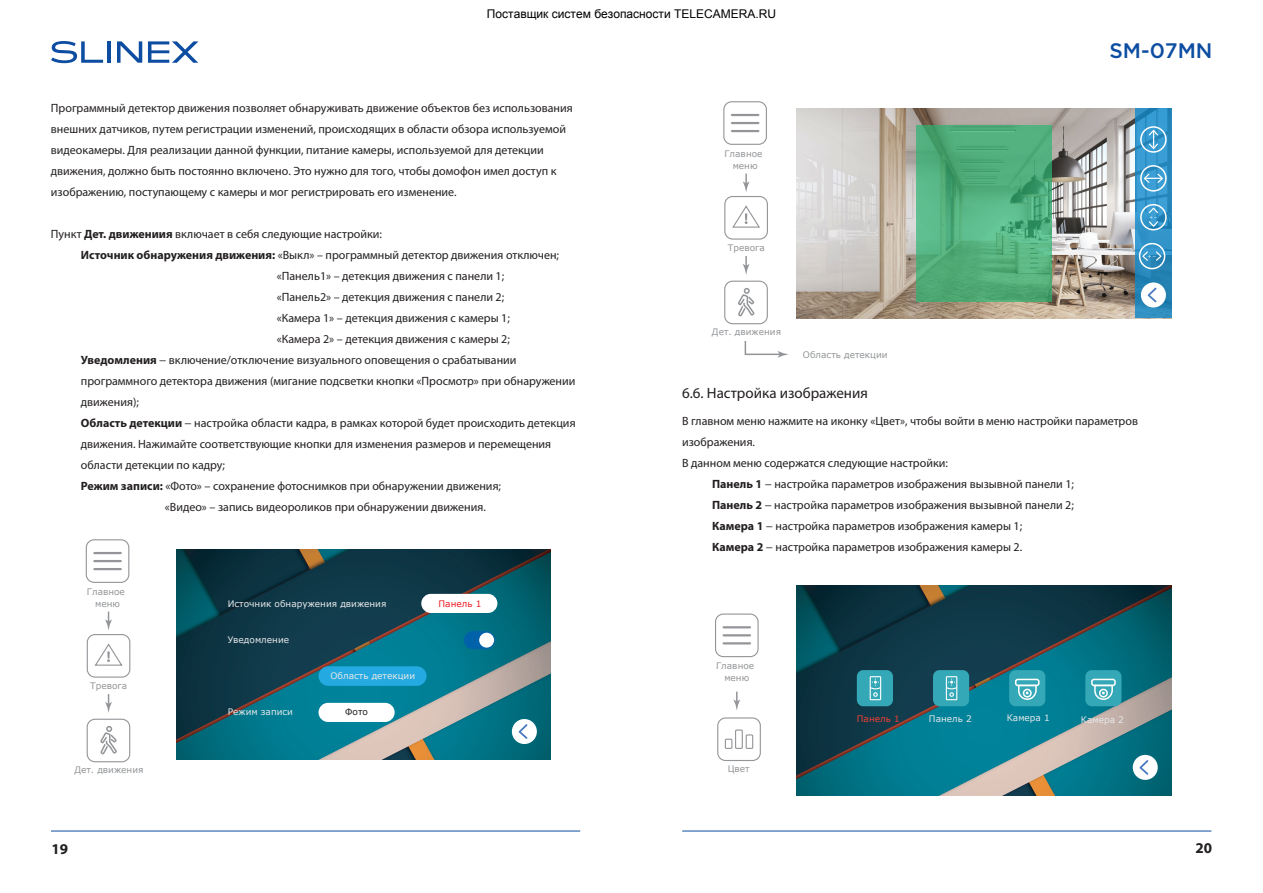
<style>
.page{position:relative;width:1263px;height:893px;background:#fff}
.page>*{position:absolute;margin:0;border:0;box-sizing:border-box;transform-origin:0 0}
.t1{font:500 21px "Gotham Pro";color:#0d4da1}
.t2{font:15px "Myriad Pro";color:#231f20}
.t3{font:700 15px "Myriad Pro";color:#231f20}
.t4{font:12px/21px "Myriad Pro";color:#231f20}
.t5{font:9px/12px "Verdana";color:#939598;text-align:center}
.t6{font:9px "Verdana";color:#e6e7e9}
.t7{font:9px "Verdana";color:#ee1d23}
.t8{font:9px "Verdana";color:#ee3e35}
.t9{font:9px "Verdana";color:#231f20}
.t10{font:6px "Myriad Pro";color:#fff}
.s1{font-weight:700}
</style>
<div class="page">
<div style="left:715px;top:613px;width:44px;height:44px;border:1px solid #939598;border-radius:8px"></div>
<hr style="left:724px;top:626px;width:26px;height:2px;background:#939598">
<hr style="left:724px;top:634px;width:26px;height:2px;background:#939598">
<hr style="left:724px;top:642px;width:26px;height:2px;background:#939598">
<svg style="left:733px;top:692px;width:7px;height:18px"></svg>
<div style="left:717px;top:717px;width:44px;height:44px;border:1px solid #939598;border-radius:8px"></div>
<svg style="left:745px;top:342px;width:1px;height:12px"></svg>
<hr style="left:745px;top:354px;width:36px;height:1px;background:#939598">
<svg style="left:778px;top:351px;width:11px;height:7px"></svg>
<svg style="left:51px;top:41px;width:52px;height:22px"></svg>
<hr style="left:107px;top:41px;width:4px;height:22px;background:#0d4da1">
<svg style="left:117px;top:41px;width:25px;height:22px"></svg>
<svg style="left:148px;top:41px;width:50px;height:22px"></svg>
<hr style="left:51px;top:831px;width:529px;height:1px;background:#0d4da1">
<hr style="left:682px;top:831px;width:529px;height:1px;background:#0d4da1">
<img style="left:176px;top:550px;width:374px;height:209px">
<div style="left:512px;top:719px;width:25px;height:25px;background:#fff;border-radius:50%"></div>
<svg style="left:518px;top:724px;width:10px;height:15px"></svg>
<div style="left:464px;top:631px;width:31px;height:18px;background:#0162a9;border-radius:9px"></div>
<div style="left:479px;top:633px;width:15px;height:15px;background:#fff;border-radius:50%"></div>
<div style="left:318px;top:703px;width:77px;height:19px;background:#fff;border-radius:10px"></div>
<div style="left:421px;top:594px;width:76px;height:19px;background:#fff;border-radius:10px"></div>
<div style="left:318px;top:666px;width:108px;height:20px;background:#24aae1;border-radius:10px"></div>
<div style="left:86px;top:539px;width:43px;height:44px;border:1px solid #939598;border-radius:8px"></div>
<hr style="left:94px;top:552px;width:27px;height:2px;background:#939598">
<hr style="left:94px;top:560px;width:27px;height:2px;background:#939598">
<hr style="left:94px;top:568px;width:27px;height:2px;background:#939598">
<svg style="left:105px;top:612px;width:7px;height:18px"></svg>
<svg style="left:105px;top:694px;width:7px;height:19px"></svg>
<svg style="left:87px;top:719px;width:43px;height:43px"></svg>
<div style="left:87px;top:634px;width:43px;height:44px;border:1px solid #939598;border-radius:8px"></div>
<svg style="left:94px;top:643px;width:29px;height:23px"></svg>
<div style="left:723px;top:101px;width:44px;height:44px;border:1px solid #939598;border-radius:8px"></div>
<hr style="left:732px;top:114px;width:26px;height:2px;background:#939598">
<hr style="left:732px;top:122px;width:26px;height:2px;background:#939598">
<hr style="left:732px;top:130px;width:26px;height:2px;background:#939598">
<svg style="left:743px;top:174px;width:6px;height:18px"></svg>
<svg style="left:743px;top:256px;width:6px;height:19px"></svg>
<svg style="left:724px;top:281px;width:44px;height:43px"></svg>
<div style="left:724px;top:196px;width:44px;height:44px;border:1px solid #939598;border-radius:8px"></div>
<svg style="left:732px;top:205px;width:28px;height:23px"></svg>
<img style="left:797px;top:109px;width:338px;height:209px">
<svg style="left:916px;top:125px;width:136px;height:177px;background:#51ae7c"></svg>
<svg style="left:1135px;top:108px;width:36px;height:210px;background:#3393c6"></svg>
<div style="left:1141px;top:282px;width:25px;height:25px;background:#fff;border-radius:50%"></div>
<div style="left:1139px;top:243px;width:26px;height:26px;border:2px solid #fff;border-radius:50%"></div>
<div style="left:1140px;top:204px;width:27px;height:26px;border:2px solid #fff;border-radius:50%"></div>
<div style="left:1140px;top:165px;width:27px;height:27px;border:2px solid #fff;border-radius:50%"></div>
<div style="left:1140px;top:126px;width:27px;height:27px;border:2px solid #fff;border-radius:50%"></div>
<svg style="left:1147px;top:287px;width:10px;height:16px"></svg>
<svg style="left:1141px;top:250px;width:8px;height:12px"></svg>
<svg style="left:1155px;top:250px;width:8px;height:12px"></svg>
<svg style="left:1147px;top:220px;width:12px;height:8px"></svg>
<svg style="left:1147px;top:206px;width:12px;height:8px"></svg>
<svg style="left:1143px;top:172px;width:21px;height:12px"></svg>
<svg style="left:1147px;top:129px;width:12px;height:21px"></svg>
<div style="left:735px;top:729px;width:8px;height:20px;border:1px solid #939598"></div>
<div style="left:746px;top:734px;width:7px;height:15px;border:1px solid #939598"></div>
<div style="left:725px;top:739px;width:7px;height:10px;border:1px solid #939598"></div>
<img style="left:797px;top:586px;width:374px;height:209px">
<div style="left:1133px;top:755px;width:25px;height:25px;background:#fff;border-radius:50%"></div>
<svg style="left:1139px;top:760px;width:10px;height:15px"></svg>
<div style="left:1085px;top:670px;width:36px;height:36px;background:#35a8b7;border-radius:6px"></div>
<div style="left:1091px;top:679px;width:25px;height:7px;border:2px solid #fff;border-radius:2px"></div>
<svg style="left:1093px;top:684px;width:21px;height:16px"></svg>
<div style="left:1009px;top:670px;width:36px;height:36px;background:#35a8b7;border-radius:6px"></div>
<div style="left:1015px;top:679px;width:24px;height:7px;border:2px solid #fff;border-radius:2px"></div>
<svg style="left:1017px;top:684px;width:20px;height:16px"></svg>
<div style="left:933px;top:670px;width:36px;height:36px;background:#35a8b7;border-radius:6px"></div>
<svg style="left:946px;top:676px;width:11px;height:24px"></svg>
<div style="left:857px;top:670px;width:36px;height:36px;background:#35a8b7;border-radius:6px"></div>
<svg style="left:870px;top:676px;width:11px;height:24px"></svg>
<p class="t4" style="left:51px;top:97px;width:523px">Программный детектор движения позволяет обнаруживать движение объектов без использования внешних датчиков, путем регистрации изменений, происходящих в области обзора используемой видеокамеры. Для реализации данной функции, питание камеры, используемой для детекции движения, должно быть постоянно включено. Это нужно для того, чтобы домофон имел доступ к изображению, поступающему с камеры и мог регистрировать его изменение.</p>
<p class="t4" style="left:51px;top:223px;width:333px">Пункт <span class="s1">Дет. движениия</span> включает в себя следующие настройки:</p>
<p class="t4" style="left:81px;top:244px;width:480px"><span class="s1">Источник обнаружения движения:</span> «Выкл» – программный детектор движения отключен;</p>
<p class="t4" style="left:277px;top:265px;width:229px">«Панель1» – детекция движения с панели 1;</p>
<p class="t4" style="left:277px;top:286px;width:229px">«Панель2» – детекция движения с панели 2;</p>
<p class="t4" style="left:277px;top:307px;width:235px">«Камера 1» – детекция движения с камеры 1;</p>
<p class="t4" style="left:277px;top:328px;width:235px">«Камера 2» – детекция движения с камеры 2;</p>
<p class="t4" style="left:81px;top:349px;width:437px"><span class="s1">Уведомления</span> − включение/отключение визуального оповещения о срабатывании</p>
<p class="t4" style="left:81px;top:370px;width:496px">программного детектора движения (мигание подсветки кнопки «Просмотр» при обнаружении</p>
<p class="t4" style="left:81px;top:391px;width:60px">движения);</p>
<p class="t4" style="left:81px;top:412px;width:496px"><span class="s1">Область детекции</span> − настройка области кадра, в рамках которой будет происходить детекция</p>
<p class="t4" style="left:81px;top:433px;width:472px">движения. Нажимайте соответствующие кнопки для изменения размеров и перемещения</p>
<p class="t4" style="left:81px;top:454px;width:146px">области детекции по кадру;</p>
<p class="t4" style="left:81px;top:475px;width:422px"><span class="s1">Режим записи:</span> «Фото» – сохранение фотоснимков при обнаружении движения;</p>
<p class="t4" style="left:165px;top:496px;width:322px">«Видео» – запись видеороликов при обнаружении движения.</p>
<p class="t5" style="left:87px;top:585px;width:40px">Главное меню</p>
<p class="t5" style="left:90px;top:679px;width:38px">Тревога</p>
<p class="t5" style="left:74px;top:764px;width:71px">Дет. движения</p>
<p class="t6" style="left:228px;top:597px;width:160px">Источник обнаружения движения</p>
<p class="t7" style="left:438px;top:597px;width:44px">Панель 1</p>
<p class="t6" style="left:228px;top:633px;width:63px">Уведомление</p>
<p class="t6" style="left:330px;top:669px;width:86px">Область детекции</p>
<p class="t6" style="left:228px;top:705px;width:67px">Режим записи</p>
<p class="t9" style="left:345px;top:705px;width:24px">Фото</p>
<p class="t5" style="left:724px;top:147px;width:40px">Главное меню</p>
<p class="t5" style="left:728px;top:241px;width:38px">Тревога</p>
<p class="t5" style="left:712px;top:326px;width:71px">Дет. движения</p>
<p class="t5" style="left:803px;top:348px;width:86px">Область детекции</p>
<p class="t1" style="left:1109px;top:39px;width:105px">SM-07MN</p>
<p class="t10" style="left:1149px;top:213px;width:9px">+ –</p>
<p class="t10" style="left:1148px;top:252px;width:9px">+ –</p>
<p class="t2" style="left:682px;top:384px;width:187px">6.6. Настройка изображения</p>
<p class="t4" style="left:682px;top:411px;width:457px">В главном меню нажмите на иконку «Цвет», чтобы войти в меню настройки параметров</p>
<p class="t4" style="left:682px;top:432px;width:74px">изображения.</p>
<p class="t4" style="left:682px;top:453px;width:267px">В данном меню содержатся следующие настройки:</p>
<p class="t4" style="left:712px;top:474px;width:363px"><span class="s1">Панель 1</span> − настройка параметров изображения вызывной панели 1;</p>
<p class="t4" style="left:712px;top:495px;width:363px"><span class="s1">Панель 2</span> − настройка параметров изображения вызывной панели 2;</p>
<p class="t4" style="left:712px;top:516px;width:312px"><span class="s1">Камера 1</span> − настройка параметров изображения камеры 1;</p>
<p class="t4" style="left:712px;top:537px;width:312px"><span class="s1">Камера 2</span> − настройка параметров изображения камеры 2.</p>
<p class="t5" style="left:716px;top:660px;width:40px">Главное меню</p>
<p class="t5" style="left:728px;top:763px;width:24px">Цвет</p>
<p class="t8" style="left:857px;top:713px;width:44px">Панель 1</p>
<p class="t6" style="left:929px;top:713px;width:44px">Панель 2</p>
<p class="t6" style="left:1007px;top:712px;width:45px">Камера 1</p>
<p class="t6" style="left:1081px;top:713px;width:45px">Камера 2</p>
<p class="t3" style="left:51px;top:839px;width:18px">19</p>
<p class="t3" style="left:1195px;top:838px;width:18px">20</p>
</div>
